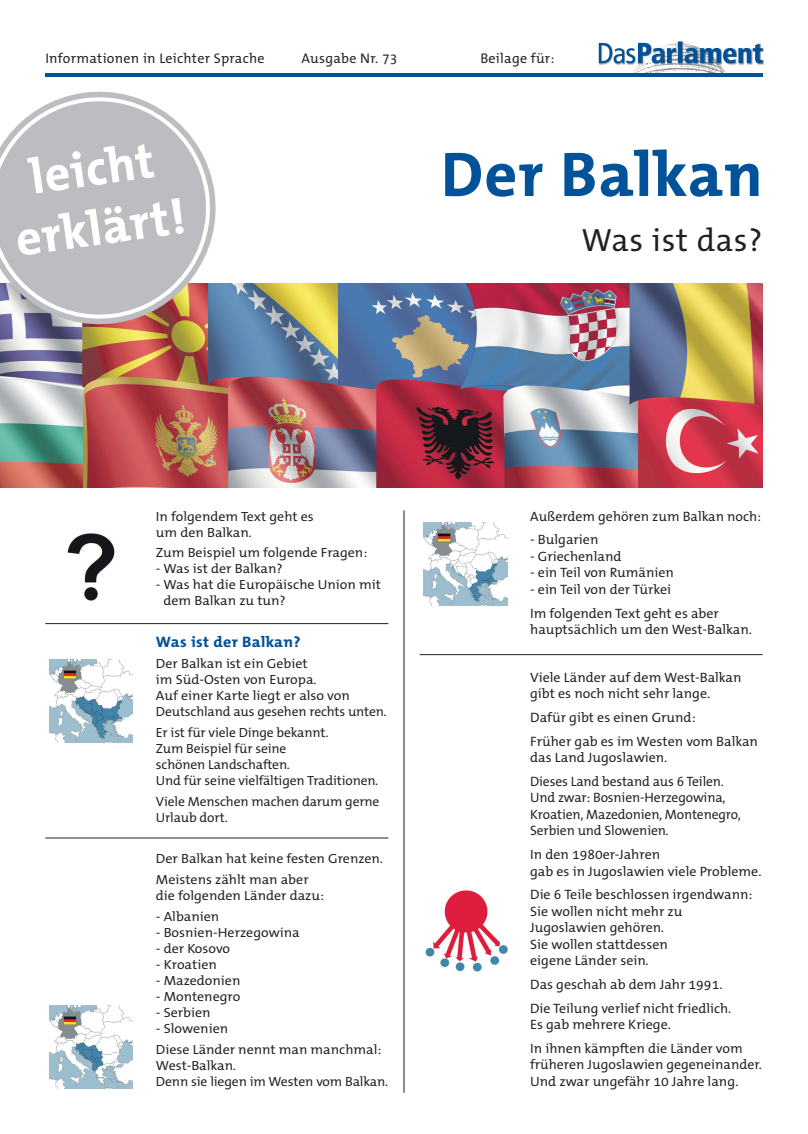
<style>
.page{position:relative;width:808px;height:1134px;background:#fff}
.page>*{position:absolute;margin:0;border:0;box-sizing:border-box;transform-origin:0 0}
.t1{font:700 63.5px "The Mix Office";letter-spacing:.02em;color:#015298}
.t2{font:700 49.7px/59.6px "The Mix Office";color:#fff;text-align:center}
.t3{font:32.3px "The Mix Office";letter-spacing:.02em;color:#231f20}
.t4{font:700 15.2px "The Mix Office";letter-spacing:.02em;color:#015298;scale:1.05 1}
.t5{font:14px "The Mix Office";letter-spacing:.02em;color:#231f20}
.t6{font:13.6px/16.5px "The Mix Office";color:#231f20}
.t7{font:13.3px/16px "The Mix Office";color:#231f20;scale:1.05 1}
.t8{font:13.3px/16px "The Mix Office";color:#231f20}
</style>
<div class="page">
<svg style="left:599px;top:42px;width:164px;height:32px"></svg>
<hr style="left:45px;top:74px;width:718px;height:3px;background:#015298">
<hr style="left:404px;top:510px;width:1px;height:583px;background:#231f20">
<img style="left:0;top:283px;width:763px;height:205px">
<img style="left:50px;top:660px;width:83px;height:83px">
<img style="left:67px;top:533px;width:48px;height:68px">
<img style="left:50px;top:1005px;width:83px;height:84px">
<img style="left:424px;top:522px;width:83px;height:84px">
<img style="left:425px;top:891px;width:82px;height:81px">
<hr style="left:45px;top:623px;width:343px;height:1px;background:#231f20">
<hr style="left:45px;top:838px;width:343px;height:1px;background:#231f20">
<hr style="left:420px;top:654px;width:343px;height:1px;background:#231f20">
<svg style="left:0;top:91px;width:223px;height:241px"></svg>
<svg style="left:0;top:92px;width:215px;height:232px"></svg>
<p class="t5" style="left:45px;top:49px;width:221px">Informationen in Leichter Sprache</p>
<p class="t5" style="left:301px;top:49px;width:98px">Ausgabe Nr. 73</p>
<p class="t5" style="left:480px;top:49px;width:76px">Beilage für:</p>
<h2 class="t2" style="left:3px;top:151px;width:173px;rotate:-8deg">leicht erklärt!</h2>
<h1 class="t1" style="left:441px;top:134px;width:323px">Der Balkan</h1>
<h3 class="t3" style="left:582px;top:220px;width:182px">Was ist das?</h3>
<p class="t7" style="left:156px;top:508px;width:152px">In folgendem Text geht es um den Balkan.</p>
<p class="t7" style="left:156px;top:545px;width:203px">Zum Beispiel um folgende Fragen:</p>
<p class="t7" style="left:156px;top:561px;width:122px">- Was ist der Balkan?</p>
<p class="t7" style="left:163px;top:577px;width:209px;text-indent:-7px">- Was hat die Europäische Union mit dem Balkan zu tun?</p>
<p class="t4" style="left:156px;top:632px;width:139px">Was ist der Balkan?</p>
<p class="t7" style="left:156px;top:655px;width:221px">Der Balkan ist ein Gebiet<br>im Süd-Osten von Europa.<br>Auf einer Karte liegt er also von<br>Deutschland aus gesehen rechts unten.</p>
<p class="t8" style="left:156px;top:724px;width:224px">Er ist für viele Dinge bekannt.<br>Zum Beispiel für seine<br>schönen Landschaften.<br>Und für seine vielfältigen Traditionen.</p>
<p class="t8" style="left:156px;top:793px;width:225px">Viele Menschen machen darum gerne<br>Urlaub dort.</p>
<p class="t7" style="left:156px;top:848px;width:218px;line-height:20.8px">Der Balkan hat keine festen Grenzen.<br>Meistens zählt man aber</p>
<p class="t7" style="left:156px;top:888px;width:162px">die folgenden Länder dazu:</p>
<p class="t7" style="left:156px;top:908px;width:62px">- Albanien</p>
<p class="t7" style="left:156px;top:924px;width:138px">- Bosnien-Herzegowina</p>
<p class="t7" style="left:156px;top:940px;width:72px">- der Kosovo</p>
<p class="t7" style="left:156px;top:956px;width:60px">- Kroatien</p>
<p class="t7" style="left:156px;top:972px;width:82px">- Mazedonien</p>
<p class="t7" style="left:156px;top:988px;width:82px">- Montenegro</p>
<p class="t7" style="left:156px;top:1004px;width:54px">- Serbien</p>
<p class="t7" style="left:156px;top:1018px;width:216px;line-height:20.8px">- Slowenien<br>Diese Länder nennt man manchmal:</p>
<p class="t7" style="left:156px;top:1057px;width:223px">West-Balkan.<br>Denn sie liegen im Westen vom Balkan.</p>
<p class="t6" style="left:530px;top:508px;width:233px">Außerdem gehören zum Balkan noch:</p>
<p class="t6" style="left:530px;top:532px;width:70px">- Bulgarien</p>
<p class="t6" style="left:530px;top:548px;width:93px">- Griechenland</p>
<p class="t6" style="left:530px;top:565px;width:145px">- ein Teil von Rumänien</p>
<p class="t6" style="left:530px;top:577px;width:190px;line-height:23.7px">- ein Teil von der Türkei<br>Im folgenden Text geht es aber</p>
<p class="t6" style="left:530px;top:621px;width:223px">hauptsächlich um den West-Balkan.</p>
<p class="t6" style="left:530px;top:669px;width:213px">Viele Länder auf dem West-Balkan gibt es noch nicht sehr lange.</p>
<p class="t6" style="left:530px;top:705px;width:229px;line-height:23.7px">Dafür gibt es einen Grund:<br>Früher gab es im Westen vom Balkan</p>
<p class="t6" style="left:530px;top:746px;width:195px;line-height:23.7px">das Land Jugoslawien.<br>Dieses Land bestand aus 6 Teilen.</p>
<p class="t6" style="left:530px;top:789px;width:212px">Und zwar: Bosnien-Herzegowina,<br>Kroatien, Mazedonien, Montenegro,<br>Serbien und Slowenien.</p>
<p class="t6" style="left:530px;top:846px;width:233px">In den 1980er-Jahren<br>gab es in Jugoslawien viele Probleme.</p>
<p class="t6" style="left:530px;top:886px;width:224px">Die 6 Teile beschlossen irgendwann:<br>Sie wollen nicht mehr zu<br>Jugoslawien gehören.<br>Sie wollen stattdessen<br>eigene Länder sein.</p>
<p class="t6" style="left:530px;top:973px;width:203px;line-height:23.7px">Das geschah ab dem Jahr 1991.<br>Die Teilung verlief nicht friedlich.</p>
<p class="t6" style="left:530px;top:1013px;width:214px;line-height:23.7px">Es gab mehrere Kriege.<br>In ihnen kämpften die Länder vom</p>
<p class="t6" style="left:530px;top:1057px;width:233px">früheren Jugoslawien gegeneinander.<br>Und zwar ungefähr 10 Jahre lang.</p>
</div>
